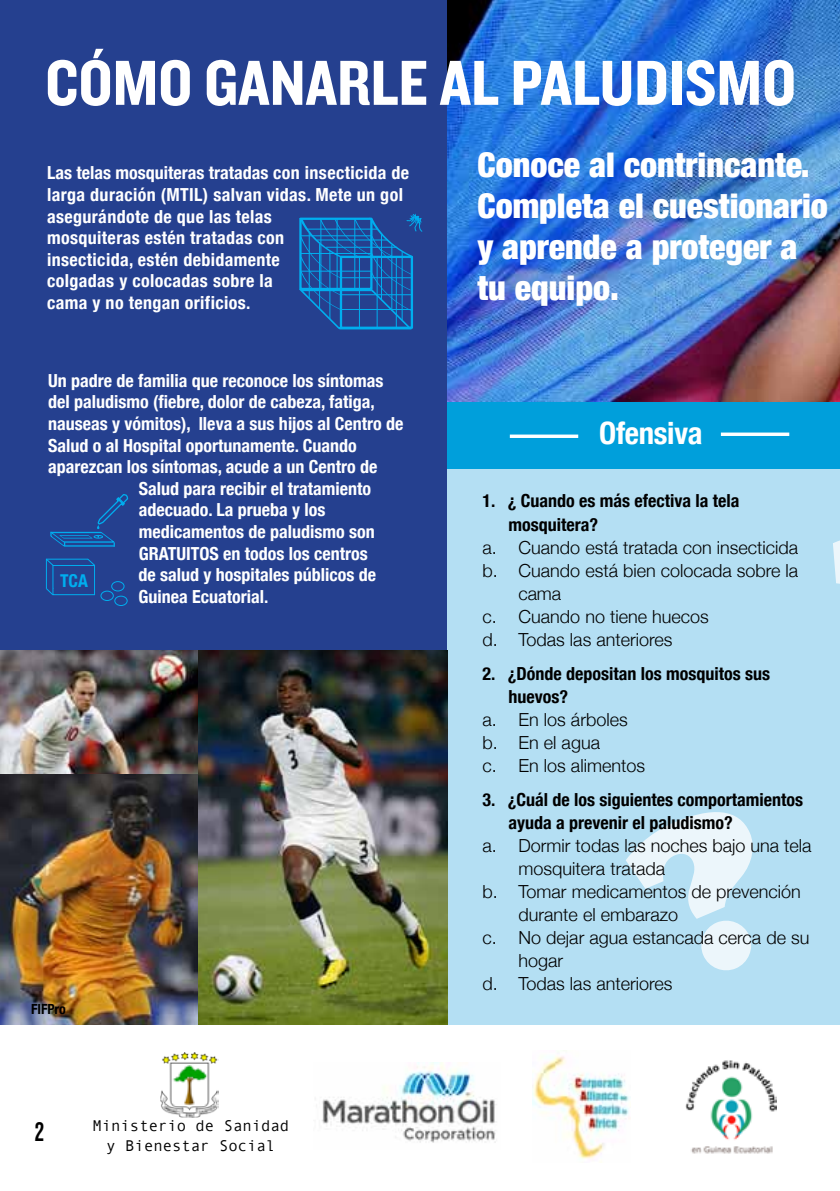
<style>
.page{position:relative;width:840px;height:1191px;background:#fff}
.page>*{position:absolute;margin:0;border:0;box-sizing:border-box;transform-origin:0 0}
.t1{font:66px "Knockout 50 Welterweight";color:#fff}
.t2{font:900 condensed 34px/40.8px "Helvetica Neue";color:#fff}
.t3{font:700 condensed 30.8px "Helvetica Neue";letter-spacing:-.01em;color:#fff}
.t4{font:28px "Knockout 48 Featherweight";color:#000}
.t5{font:700 condensed 18px "Helvetica Neue";color:#fff}
.t6{font:300 18px/23px "Helvetica Neue";color:#000}
.t7{font:700 condensed 18px/21.6px "Helvetica Neue";letter-spacing:.02em;color:#fff}
.t8{font:700 condensed 18px/23px "Helvetica Neue";color:#000}
.t9{font:700 condensed 17.6px "Helvetica Neue";color:#00aeef}
.t10{font:15.6px/20px "Andale Mono";color:#000;text-align:center}
.t11{font:700 condensed 14px "Helvetica Neue";letter-spacing:-.01em;color:#000}
</style>
<div class="page">
<div style="left:0;top:0;width:839px;height:1040px;background:#25408f"></div>
<div style="left:447px;top:0;width:392px;height:1026px;background:#b4dff3"></div>
<div style="left:447px;top:399px;width:392px;height:69px;background:#009fdb"></div>
<img style="left:447px;top:0;width:392px;height:401px">
<img style="left:0;top:650px;width:198px;height:375px">
<img style="left:198px;top:650px;width:249px;height:375px">
<svg style="left:299px;top:214px;width:124px;height:116px"></svg>
<hr style="left:317px;top:240px;width:71px;height:1px;background:#00aeef">
<hr style="left:306px;top:229px;width:71px;height:1px;background:#00aeef">
<hr style="left:326px;top:247px;width:71px;height:1px;background:#00aeef">
<svg style="left:46px;top:558px;width:49px;height:38px"></svg>
<div style="left:100px;top:591px;width:14px;height:10px;border:1px solid #00aeef;border-radius:50%"></div>
<div style="left:114px;top:596px;width:13px;height:10px;border:1px solid #00aeef;border-radius:50%"></div>
<div style="left:111px;top:581px;width:13px;height:10px;border:1px solid #00aeef;border-radius:50%"></div>
<svg style="left:50px;top:494px;width:79px;height:53px"></svg>
<svg style="left:509px;top:434px;width:69px;height:4px"></svg>
<svg style="left:720px;top:432px;width:68px;height:4px"></svg>
<div style="left:0;top:1025px;width:839px;height:166px;background:#fff"></div>
<img style="left:322px;top:1062px;width:175px;height:81px">
<img style="left:532px;top:1056px;width:98px;height:103px">
<img style="left:160px;top:1053px;width:58px;height:64px">
<img style="left:685px;top:1060px;width:91px;height:94px">
<h1 class="t1" style="left:45px;top:39px;width:752px">CÓMO GANARLE AL PALUDISMO</h1>
<p class="t7" style="left:47px;top:162px;width:363px">Las telas mosquiteras tratadas con insecticida de larga duración (MTIL) salvan vidas. Mete un gol asegurándote de que las telas<br>mosquiteras estén tratadas con<br>insecticida, estén debidamente<br>colgadas y colocadas sobre la<br>cama y no tengan orificios.</p>
<p class="t5" style="left:48px;top:369px;width:336px">Un padre de familia que reconoce los síntomas</p>
<p class="t5" style="left:48px;top:391px;width:328px">del paludismo (fiebre, dolor de cabeza, fatiga,</p>
<p class="t5" style="left:48px;top:412px;width:357px">nauseas y vómitos), lleva a sus hijos al Centro de</p>
<p class="t5" style="left:48px;top:434px;width:310px">Salud o al Hospital oportunamente. Cuando</p>
<p class="t5" style="left:48px;top:456px;width:331px">aparezcan los síntomas, acude a un Centro de</p>
<p class="t5" style="left:139px;top:477px;width:234px">Salud para recibir el tratamiento</p>
<p class="t5" style="left:139px;top:499px;width:188px">adecuado. La prueba y los</p>
<p class="t5" style="left:139px;top:520px;width:237px">medicamentos de paludismo son</p>
<p class="t5" style="left:139px;top:542px;width:230px">GRATUITOS en todos los centros</p>
<p class="t5" style="left:138px;top:564px;width:239px">de salud y hospitales públicos de</p>
<p class="t5" style="left:138px;top:585px;width:131px">Guinea Ecuatorial.</p>
<p class="t9" style="left:60px;top:569px;width:29px">TCA</p>
<p class="t11" style="left:31px;top:1000px;width:36px">FIFPro</p>
<h3 class="t4" style="left:35px;top:1115px;width:11px">2</h3>
<p class="t10" style="left:92px;top:1117px;width:198px">Ministerio de Sanidad y Bienestar Social</p>
<h2 class="t2" style="left:477px;top:144px;width:352px">Conoce al contrincante.<br>Completa el cuestionario y aprende a proteger a tu equipo.</h2>
<h3 class="t3" style="left:599px;top:414px;width:105px">Ofensiva</h3>
<p class="t8" style="left:508px;top:489px;width:232px;text-indent:-26px">1. ¿ Cuando es más efectiva la tela mosquitera?</p>
<p class="t6" style="left:482px;top:535px;width:317px">a. Cuando está tratada con insecticida</p>
<p class="t6" style="left:482px;top:558px;width:317px">b. Cuando está bien colocada sobre la</p>
<p class="t6" style="left:518px;top:581px;width:44px">cama</p>
<p class="t6" style="left:482px;top:604px;width:228px">c. Cuando no tiene huecos</p>
<p class="t6" style="left:482px;top:627px;width:191px">d. Todas las anteriores</p>
<p class="t8" style="left:508px;top:662px;width:263px;text-indent:-26px">2. ¿Dónde depositan los mosquitos sus huevos?</p>
<p class="t6" style="left:482px;top:707px;width:164px">a. En los árboles b. En el agua<br>c. En los alimentos</p>
<p class="t8" style="left:508px;top:788px;width:296px;text-indent:-26px">3. ¿Cuál de los siguientes comportamientos ayuda a prevenir el paludismo?</p>
<p class="t6" style="left:482px;top:834px;width:330px">a. Dormir todas las noches bajo una tela</p>
<p class="t6" style="left:518px;top:857px;width:148px">mosquitera tratada</p>
<p class="t6" style="left:482px;top:880px;width:320px">b. Tomar medicamentos de prevención</p>
<p class="t6" style="left:518px;top:903px;width:161px">durante el embarazo</p>
<p class="t6" style="left:482px;top:926px;width:328px">c. No dejar agua estancada cerca de su</p>
<p class="t6" style="left:518px;top:949px;width:46px">hogar</p>
<p class="t6" style="left:482px;top:972px;width:191px">d. Todas las anteriores</p>
</div>
